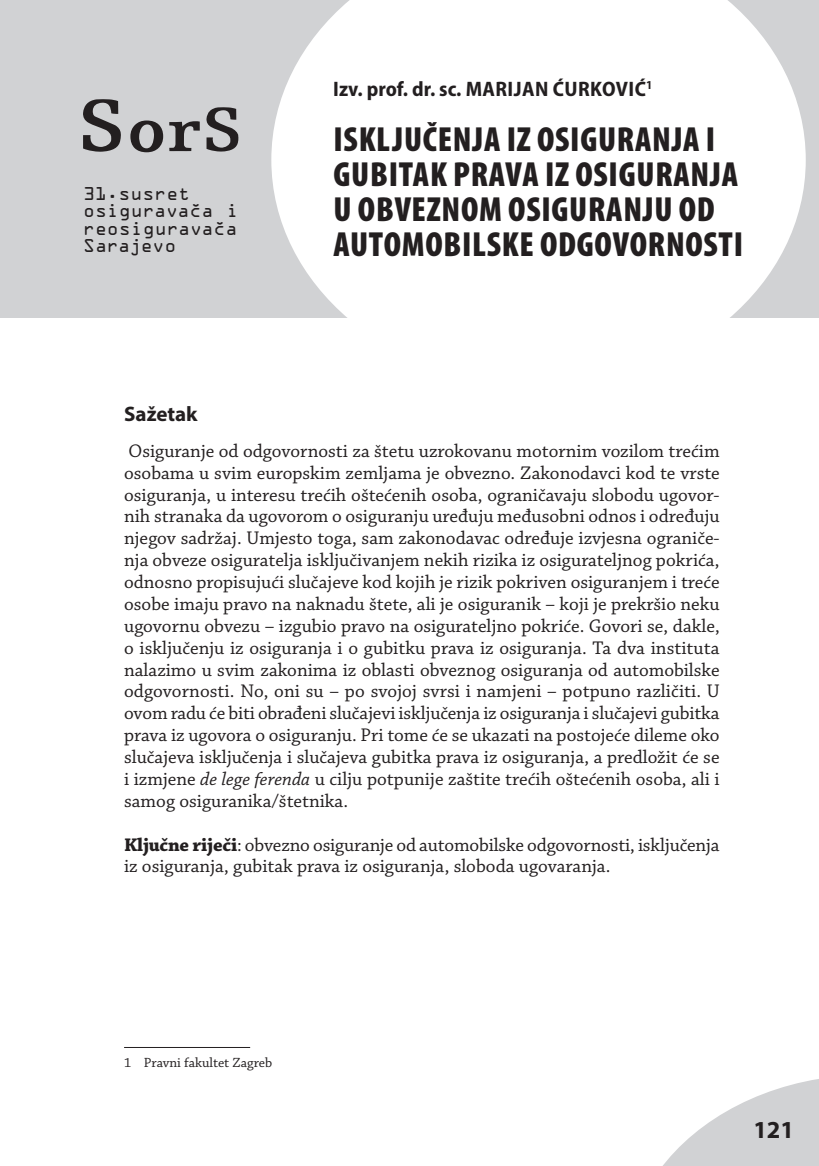
<style>
.page{position:relative;width:819px;height:1166px;background:#fff}
.page>*{position:absolute;margin:0;border:0;box-sizing:border-box;transform-origin:0 0}
.t1{font:900 condensed 35px/35px "Myriad Pro";letter-spacing:.02em;color:#231f20}
.t2{font:700 24.5px "Myriad Pro";color:#231f20}
.t3{font:700 semi-condensed 21px "Myriad Pro";letter-spacing:.02em;color:#231f20}
.t4{font:700 21px "Myriad Pro";color:#231f20}
.t5{font:19.25px/21.9px "Chaparral Pro";color:#231f20;text-align:justify}
.t6{font:16.62px/17.5px "OCRAMOT";color:#231f20}
.t7{font:14px "Chaparral Pro";color:#231f20}
.s1{font-style:italic}
.s2{font-weight:700}
</style>
<div class="page">
<div style="left:0;top:0;width:819px;height:318px;background:#d1d2d4"></div>
<svg style="left:271px;top:0;width:534px;height:318px;fill:#fff"></svg>
<svg style="left:130px;top:120px;width:33px;height:32px"></svg>
<svg style="left:169px;top:121px;width:31px;height:30px"></svg>
<svg style="left:83px;top:99px;width:38px;height:53px"></svg>
<svg style="left:206px;top:107px;width:32px;height:45px"></svg>
<svg style="left:663px;top:1079px;width:156px;height:87px"></svg>
<hr style="left:124px;top:1047px;width:126px;height:1px;background:#231f20">
<p class="t6" style="left:83px;top:185px;width:157px">31.susret osiguravača i reosiguravača<br>Sarajevo</p>
<p class="t3" style="left:333px;top:75px;width:321px">IZV. PROF. DR. SC. MARIJAN ĆURKOVIĆ <sup>1</sup></p>
<h1 class="t1" style="left:333px;top:121px;width:411px">ISKLJUČENJA IZ OSIGURANJA I<br>GUBITAK PRAVA IZ OSIGURANJA<br>U OBVEZNOM OSIGURANJU OD<br>AUTOMOBILSKE ODGOVORNOSTI</h1>
<p class="t4" style="left:124px;top:401px;width:81px">Sažetak<sup>1</sup></p>
<p class="t5" style="left:124px;top:440px;width:597px">Osiguranje od odgovornosti za štetu uzrokovanu motornim vozilom trećim osobama u svim europskim zemljama je obvezno. Zakonodavci kod te vrste osiguranja, u interesu trećih oštećenih osoba, ograničavaju slobodu ugovor&shy;nih stranaka da ugovorom o osiguranju uređuju međusobni odnos i određuju njegov sadržaj. Umjesto toga, sam zakonodavac određuje izvjesna ograniče&shy;nja obveze osiguratelja isključivanjem nekih rizika iz osigurateljnog pokrića, odnosno propisujući slučajeve kod kojih je rizik pokriven osiguranjem i treće osobe imaju pravo na naknadu štete, ali je osiguranik – koji je prekršio neku ugovornu obvezu – izgubio pravo na osigurateljno pokriće. Govori se, dakle, o isključenju iz osiguranja i o gubitku prava iz osiguranja. Ta dva instituta nalazimo u svim zakonima iz oblasti obveznog osiguranja od automobilske odgovornosti. No, oni su – po svojoj svrsi i namjeni – potpuno različiti. U ovom radu će biti obrađeni slučajevi isključenja iz osiguranja i slučajevi gubitka prava iz ugovora o osiguranju. Pri tome će se ukazati na postojeće dileme oko slučajeva isključenja i slučajeva gubitka prava iz osiguranja, a predložit će se i izmjene <span class="s1">de lege ferenda</span> u cilju potpunije zaštite trećih oštećenih osoba, ali i samog osiguranika/štetnika.</p>
<p class="t5" style="left:124px;top:834px;width:597px"><span class="s2">Ključne riječi</span>: obvezno osiguranje od automobilske odgovornosti, isključenja iz osiguranja, gubitak prava iz osiguranja, sloboda ugovaranja.</p>
<p class="t7" style="left:124px;top:1054px;width:150px">1 Pravni fakultet Zagreb</p>
<p class="t2" style="left:753px;top:1114px;width:42px">121</p>
</div>
